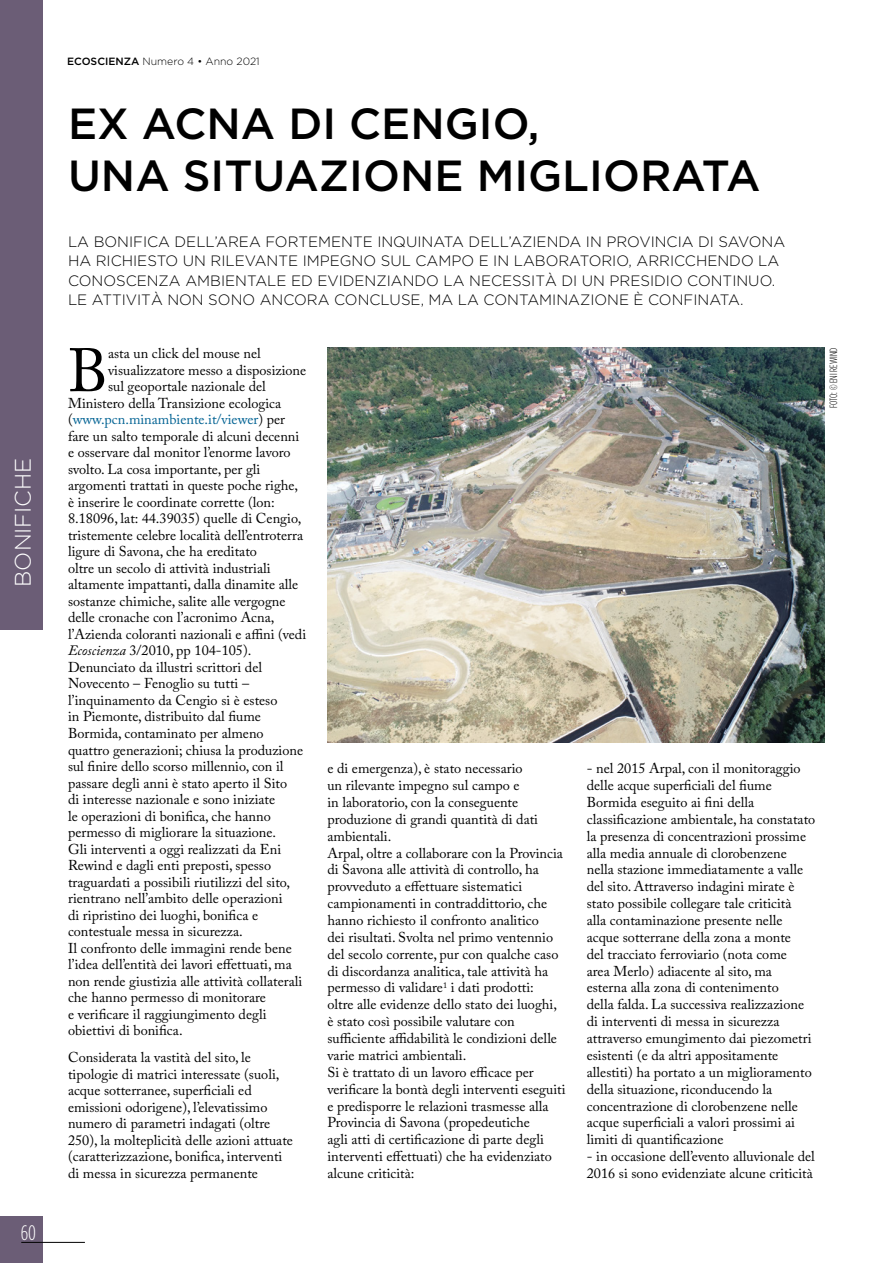
<style>
.page{position:relative;width:893px;height:1263px;background:#fff}
.page>*{position:absolute;margin:0;border:0;box-sizing:border-box;transform-origin:0 0}
.testo_primo_paragraf{font:60.6px "Adobe Caslon Pro";color:#000}
.Titolo_articolo{font:500 43.5px/52.5px "Gotham HTF";color:#000}
.t1{font:300 22.5px "Gotham HTF";color:#fff}
.t2{font:300 condensed 21px "Gotham HTF";color:#fff}
.Sottotitolo_articolo{font:300 15px/19.5px "Gotham HTF";color:#000}
.testo_principale{font:14.25px/16.8px "Adobe Caslon Pro";color:#000}
.testo_primo_paragraf-2{font:14.25px "Adobe Caslon Pro";color:#000}
.testo_primo_paragraf-3{font:14.25px "Adobe Caslon Pro";color:#006293}
.t3{font:300 10.5px "Gotham HTF";color:#000}
.Credit_foto{font:300 condensed 10.5px "Gotham HTF";color:#000}
.s1{font-weight:500}
.s2{color:#000}
.s3{font-style:italic}
</style>
<div class="page">
<div style="left:0;top:1216px;width:43px;height:47px;background:#6b5d76"></div>
<hr style="left:21px;top:1242px;width:64px;height:1px;background:#000">
<div style="left:0;top:0;width:43px;height:629px;background:#6b5d76"></div>
<img style="left:327px;top:348px;width:498px;height:395px">
<h3 class="t1" style="left:11px;top:587px;width:131px;rotate:-90deg">BONIFICHE</h3>
<h3 class="t2" style="left:21px;top:1221px;width:17px">60</h3>
<p class="t3" style="left:67px;top:56px;width:194px"><span class="s1">ECOSCIENZA</span> Numero 4 • Anno 2021</p>
<p class="Titolo_articolo" style="left:68px;top:96px;width:694px">EX ACNA DI CENGIO,<br>UNA SITUAZIONE MIGLIORATA</p>
<p class="Sottotitolo_articolo" style="left:68px;top:231px;width:719px">LA BONIFICA DELL’AREA FORTEMENTE INQUINATA DELL’AZIENDA IN PROVINCIA DI SAVONA HA RICHIESTO UN RILEVANTE IMPEGNO SUL CAMPO E IN LABORATORIO, ARRICCHENDO LA CONOSCENZA AMBIENTALE ED EVIDENZIANDO LA NECESSITÀ DI UN PRESIDIO CONTINUO.<br>LE ATTIVITÀ NON SONO ANCORA CONCLUSE, MA LA CONTAMINAZIONE È CONFINATA.</p>
<p class="testo_primo_paragraf" style="left:68px;top:335px;width:42px">B</p>
<p class="testo_primo_paragraf-2" style="left:108px;top:345px;width:154px">asta un click del mouse nel</p>
<p class="testo_primo_paragraf-2" style="left:108px;top:361px;width:200px">visualizzatore messo a disposizione</p>
<p class="testo_primo_paragraf-2" style="left:108px;top:378px;width:159px">sul geoportale nazionale del</p>
<p class="testo_primo_paragraf-2" style="left:68px;top:394px;width:215px">Ministero della Transizione ecologica</p>
<p class="testo_primo_paragraf-3" style="left:68px;top:411px;width:218px"><span class="s2">(</span>www.pcn.minambiente.it/viewer<span class="s2">) per</span></p>
<p class="testo_primo_paragraf-2" style="left:68px;top:427px;width:233px">fare un salto temporale di alcuni decenni</p>
<p class="testo_primo_paragraf-2" style="left:68px;top:444px;width:224px">e osservare dal monitor l’enorme lavoro</p>
<p class="testo_primo_paragraf-2" style="left:68px;top:460px;width:194px">svolto. La cosa importante, per gli</p>
<p class="testo_primo_paragraf-2" style="left:68px;top:477px;width:232px">argomenti trattati in queste poche righe,</p>
<p class="testo_primo_paragraf-2" style="left:68px;top:493px;width:208px">è inserire le coordinate corrette (lon:</p>
<p class="testo_primo_paragraf-2" style="left:68px;top:510px;width:235px">8.18096, lat: 44.39035) quelle di Cengio,</p>
<p class="testo_primo_paragraf-2" style="left:68px;top:526px;width:237px">tristemente celebre località dell’entroterra</p>
<p class="testo_primo_paragraf-2" style="left:68px;top:543px;width:190px">ligure di Savona, che ha ereditato</p>
<p class="testo_primo_paragraf-2" style="left:68px;top:559px;width:204px">oltre un secolo di attività industriali</p>
<p class="testo_primo_paragraf-2" style="left:68px;top:576px;width:232px">altamente impattanti, dalla dinamite alle</p>
<p class="testo_primo_paragraf-2" style="left:68px;top:593px;width:219px">sostanze chimiche, salite alle vergogne</p>
<p class="testo_primo_paragraf-2" style="left:68px;top:609px;width:208px">delle cronache con l’acronimo Acna,</p>
<p class="testo_primo_paragraf-2" style="left:68px;top:626px;width:240px">l’Azienda coloranti nazionali e affini (vedi</p>
<p class="testo_primo_paragraf-2" style="left:68px;top:642px;width:185px"><span class="s3">Ecoscienza</span> 3/2010, pp 104-105).</p>
<p class="testo_principale" style="left:68px;top:659px;width:237px">Denunciato da illustri scrittori del Novecento – Fenoglio su tutti – l’inquinamento da Cengio si è esteso<br>in Piemonte, distribuito dal fiume Bormida, contaminato per almeno quattro generazioni; chiusa la produzione sul finire dello scorso millennio, con il passare degli anni è stato aperto il Sito<br>di interesse nazionale e sono iniziate<br>le operazioni di bonifica, che hanno permesso di migliorare la situazione.</p>
<p class="testo_principale" style="left:68px;top:840px;width:224px">Gli interventi a oggi realizzati da Eni Rewind e dagli enti preposti, spesso traguardati a possibili riutilizzi del sito, rientrano nell’ambito delle operazioni di ripristino dei luoghi, bonifica e contestuale messa in sicurezza.</p>
<p class="testo_principale" style="left:68px;top:939px;width:236px">Il confronto delle immagini rende bene l’idea dell’entità dei lavori effettuati, ma non rende giustizia alle attività collaterali che hanno permesso di monitorare<br>e verificare il raggiungimento degli obiettivi di bonifica.</p>
<p class="testo_principale" style="left:68px;top:1049px;width:226px">Considerata la vastità del sito, le tipologie di matrici interessate (suoli, acque sotterranee, superficiali ed emissioni odorigene), l’elevatissimo numero di parametri indagati (oltre 250), la molteplicità delle azioni attuate (caratterizzazione, bonifica, interventi di messa in sicurezza permanente</p>
<p class="testo_principale" style="left:327px;top:760px;width:212px">e di emergenza), è stato necessario un rilevante impegno sul campo e<br>in laboratorio, con la conseguente produzione di grandi quantità di dati ambientali.</p>
<p class="testo_principale" style="left:327px;top:844px;width:237px">Arpal, oltre a collaborare con la Provincia di Savona alle attività di controllo, ha provveduto a effettuare sistematici campionamenti in contraddittorio, che hanno richiesto il confronto analitico<br>dei risultati. Svolta nel primo ventennio del secolo corrente, pur con qualche caso di discordanza analitica, tale attività ha permesso di validare<sup>1</sup> i dati prodotti: oltre alle evidenze dello stato dei luoghi, è stato così possibile valutare con sufficiente affidabilità le condizioni delle varie matrici ambientali.</p>
<p class="testo_principale" style="left:327px;top:1063px;width:240px">Si è trattato di un lavoro efficace per verificare la bontà degli interventi eseguiti e predisporre le relazioni trasmesse alla Provincia di Savona (propedeutiche<br>agli atti di certificazione di parte degli interventi effettuati) che ha evidenziato alcune criticità:</p>
<p class="Credit_foto" style="left:828px;top:408px;width:62px;rotate:-90deg">FOTO: © ENI REWIND</p>
<p class="testo_principale" style="left:587px;top:760px;width:230px">- nel 2015 Arpal, con il monitoraggio delle acque superficiali del fiume Bormida eseguito ai fini della classificazione ambientale, ha constatato la presenza di concentrazioni prossime alla media annuale di clorobenzene nella stazione immediatamente a valle del sito. Attraverso indagini mirate è stato possibile collegare tale criticità<br>alla contaminazione presente nelle acque sotterrane della zona a monte<br>del tracciato ferroviario (nota come<br>area Merlo) adiacente al sito, ma esterna alla zona di contenimento<br>della falda. La successiva realizzazione di interventi di messa in sicurezza attraverso emungimento dai piezometri esistenti (e da altri appositamente allestiti) ha portato a un miglioramento della situazione, riconducendo la concentrazione di clorobenzene nelle acque superficiali a valori prossimi ai limiti di quantificazione</p>
<p class="testo_principale" style="left:587px;top:1148px;width:230px">- in occasione dell’evento alluvionale del<br>2016 si sono evidenziate alcune criticità</p>
</div>
